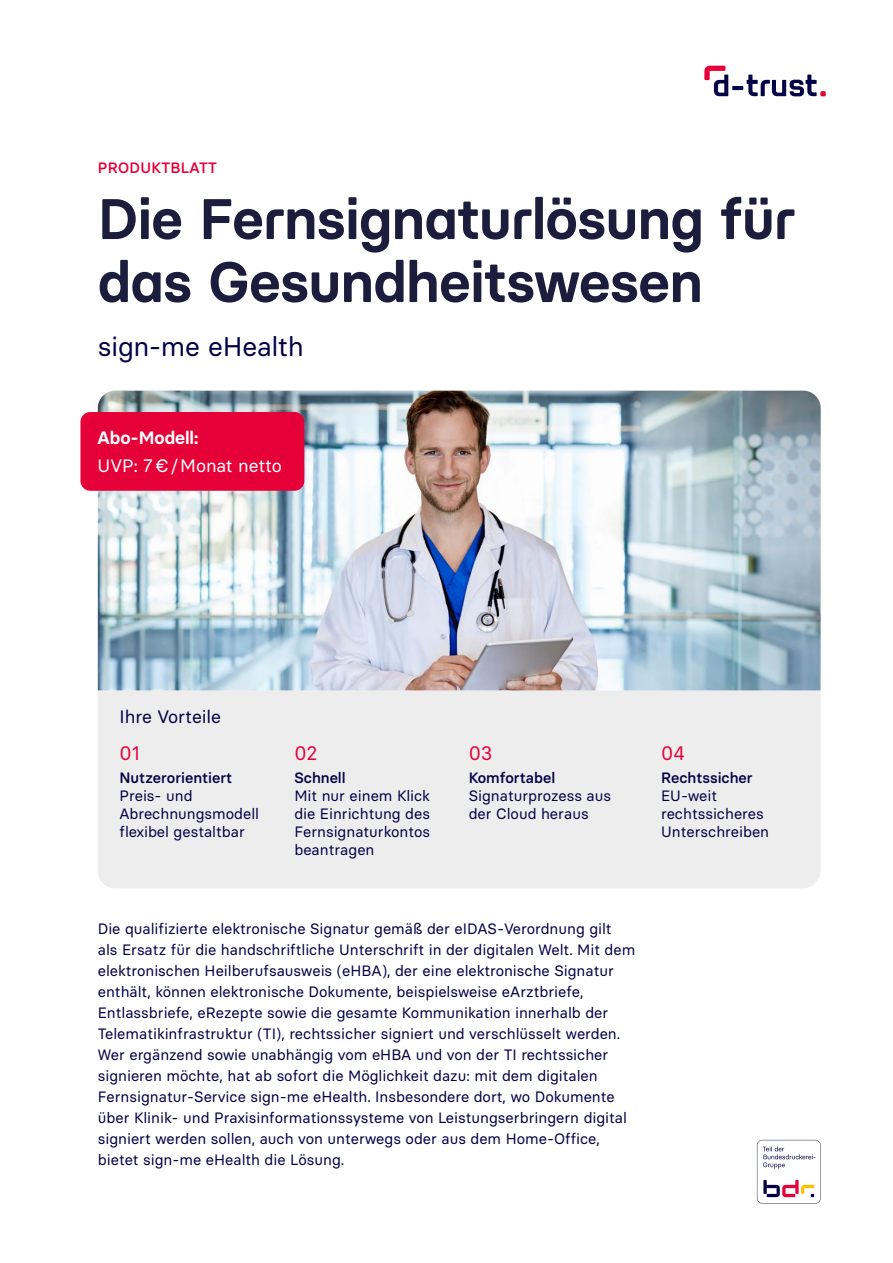
<style>
.page{position:relative;width:893px;height:1263px;background:#fff}
.page>*{position:absolute;margin:0;border:0;box-sizing:border-box;transform-origin:0 0}
.t1{font:600 57px/63px "bdr Headline";letter-spacing:-.01em;color:#1c1d3d}
.t2{font:27px "bdr Text";letter-spacing:-.01em;color:#030045}
.t3{font:19.5px "bdr Text";color:#e60038}
.t4{font:18px "bdr Text";letter-spacing:-.005em;color:#fff}
.t5{font:18px "bdr Text";color:#030045}
.t6{font:600 18px "bdr Text";color:#fff}
.t7{font:15px/21px "bdr Text";color:#030045}
.t8{font:500 15px "bdr Text";color:#030045}
.t9{font:500 15px "bdr Text";letter-spacing:.02em;color:#e60038}
</style>
<div class="page">
<div style="left:98px;top:690px;width:723px;height:198px;background:#ededed"></div>
<img style="left:98px;top:391px;width:723px;height:299px">
<svg style="left:704px;top:66px;width:122px;height:30px"></svg>
<div style="left:80px;top:412px;width:224px;height:79px;background:#e60038;border-radius:10px"></div>
<svg style="left:757px;top:1140px;width:64px;height:64px"></svg>
<p class="t9" style="left:98px;top:158px;width:121px">PRODUKTBLATT</p>
<h1 class="t1" style="left:98px;top:187px;width:699px">Die Fernsignaturlösung für das Gesundheitswesen</h1>
<h2 class="t2" style="left:98px;top:329px;width:207px">sign-me eHealth</h2>
<p class="t6" style="left:97px;top:426px;width:102px">Abo-Modell:</p>
<p class="t4" style="left:97px;top:455px;width:186px">UVP: 7€/Monat netto</p>
<p class="t5" style="left:119px;top:705px;width:103px">Ihre Vorteile</p>
<h3 class="t3" style="left:119px;top:741px;width:22px">01</h3>
<p class="t8" style="left:119px;top:768px;width:114px">Nutzerorientiert</p>
<p class="t7" style="left:119px;top:786px;width:141px;line-height:18px">Preis- und<br>Abrechnungsmodell flexibel gestaltbar</p>
<h3 class="t3" style="left:294px;top:741px;width:25px">02</h3>
<p class="t8" style="left:294px;top:768px;width:53px">Schnell</p>
<p class="t7" style="left:294px;top:786px;width:137px;line-height:18px;text-align:justify">Mit nur einem Klick die Einrichtung des Fernsignaturkontos beantragen</p>
<h3 class="t3" style="left:469px;top:741px;width:25px">03</h3>
<p class="t8" style="left:469px;top:768px;width:88px">Komfortabel</p>
<p class="t7" style="left:469px;top:786px;width:144px;line-height:18px">Signaturprozess aus der Cloud heraus</p>
<p class="t7" style="left:98px;top:918px;width:539px">Die qualifizierte elektronische Signatur gemäß der eIDAS-Verordnung gilt<br>als Ersatz für die handschriftliche Unterschrift in der digitalen Welt. Mit dem elektronischen Heilberufsausweis (eHBA), der eine elektronische Signatur enthält, können elektronische Dokumente, beispielsweise eArztbriefe, Entlassbriefe, eRezepte sowie die gesamte Kommunikation innerhalb der Telematikinfrastruktur (TI), rechtssicher signiert und verschlüsselt werden.<br>Wer ergänzend sowie unabhängig vom eHBA und von der TI rechtssicher signieren möchte, hat ab sofort die Möglichkeit dazu: mit dem digitalen Fernsignatur-Service sign-me eHealth. Insbesondere dort, wo Dokumente über Klinik- und Praxisinformationssysteme von Leistungserbringern digital signiert werden sollen, auch von unterwegs oder aus dem Home-Office, bietet sign-me eHealth die Lösung.</p>
<h3 class="t3" style="left:661px;top:741px;width:25px">04</h3>
<p class="t8" style="left:661px;top:768px;width:93px">Rechtssicher</p>
<p class="t7" style="left:661px;top:786px;width:109px;line-height:18px">EU-weit rechtssicheres<br>Unterschreiben</p>
</div>
